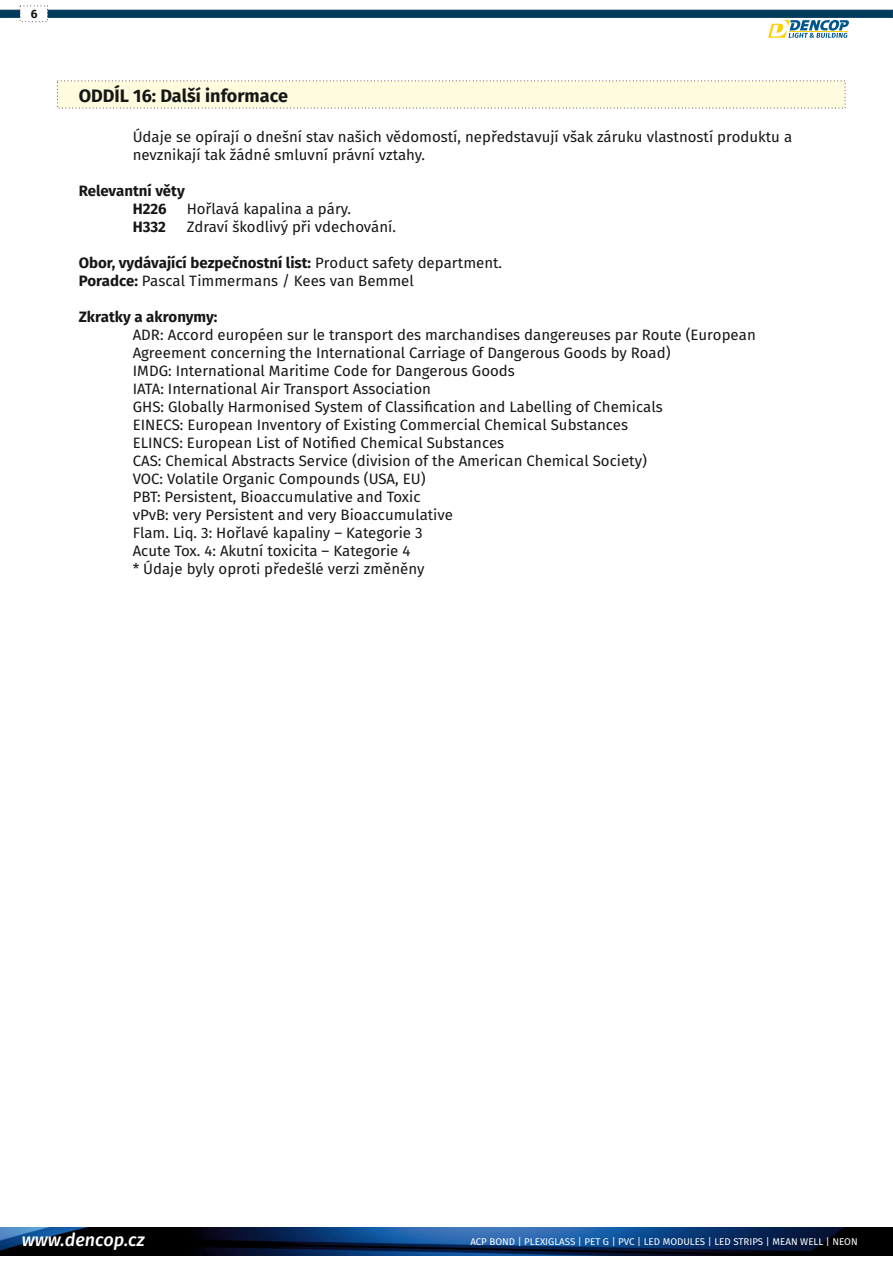
<style>
.page{position:relative;width:893px;height:1263px;background:#fff}
.page>*{position:absolute;margin:0;border:0;box-sizing:border-box;transform-origin:0 0}
.t1{font:700 18px "Fira Sans";color:#151616}
.t2{font:italic 500 18px "Fira Sans";color:#fff}
.t3{font:15px/18px "Fira Sans";color:#151616}
.t4{font:700 15px "Fira Sans";color:#151616}
.t5{font:700 12px "Fira Sans";color:#151616}
.t6{font:9.75px "Fira Sans";color:#fff}
.s1{font-weight:400}
.s2{font-weight:700}
</style>
<div class="page">
<svg style="left:57px;top:80px;width:789px;height:29px;background:#fbf8dd"></svg>
<img style="left:0;top:1228px;width:893px;height:27px">
<svg style="left:0;top:5px;width:893px;height:33px"></svg>
<p class="t5" style="left:31px;top:7px;width:8px">6</p>
<p class="t1" style="left:79px;top:85px;width:211px">ODDÍL 16: Další informace</p>
<p class="t3" style="left:133px;top:128px;width:661px">Údaje se opírají o dnešní stav našich vědomostí, nepředstavují však záruku vlastností produktu a</p>
<p class="t4" style="left:79px;top:182px;width:108px">Relevantní věty</p>
<p class="t3" style="left:133px;top:146px;width:294px">nevznikají tak žádné smluvní právní vztahy.</p>
<p class="t4" style="left:133px;top:200px;width:35px">H226</p>
<p class="t3" style="left:187px;top:200px;width:166px">Hořlavá kapalina a páry.</p>
<p class="t4" style="left:133px;top:218px;width:35px">H332</p>
<p class="t3" style="left:187px;top:218px;width:211px">Zdraví škodlivý při vdechování.</p>
<p class="t4" style="left:79px;top:254px;width:425px">Obor, vydávající bezpečnostní list: <span class="s1">Product safety department.</span></p>
<p class="t3" style="left:79px;top:272px;width:337px"><span class="s2">Poradce:</span> Pascal Timmermans / Kees van Bemmel</p>
<p class="t4" style="left:79px;top:308px;width:140px">Zkratky a akronymy:</p>
<p class="t3" style="left:133px;top:326px;width:625px">ADR: Accord européen sur le transport des marchandises dangereuses par Route (European</p>
<p class="t3" style="left:133px;top:344px;width:539px">Agreement concerning the International Carriage of Dangerous Goods by Road)</p>
<p class="t3" style="left:133px;top:362px;width:384px">IMDG: International Maritime Code for Dangerous Goods</p>
<p class="t3" style="left:133px;top:416px;width:497px">EINECS: European Inventory of Existing Commercial Chemical Substances</p>
<p class="t3" style="left:133px;top:470px;width:294px">VOC: Volatile Organic Compounds (USA, EU)</p>
<p class="t3" style="left:133px;top:380px;width:532px">IATA: International Air Transport Association<br>GHS: Globally Harmonised System of Classification and Labelling of Chemicals</p>
<p class="t3" style="left:133px;top:434px;width:373px">ELINCS: European List of Notified Chemical Substances</p>
<p class="t3" style="left:133px;top:488px;width:289px">PBT: Persistent, Bioaccumulative and Toxic</p>
<p class="t3" style="left:133px;top:542px;width:293px">Acute Tox. 4: Akutní toxicita – Kategorie 4<br>* Údaje byly oproti předešlé verzi změněny</p>
<p class="t3" style="left:133px;top:452px;width:516px">CAS: Chemical Abstracts Service (division of the American Chemical Society)</p>
<p class="t3" style="left:133px;top:506px;width:322px">vPvB: very Persistent and very Bioaccumulative</p>
<p class="t3" style="left:133px;top:524px;width:291px">Flam. Liq. 3: Hořlavé kapaliny – Kategorie 3</p>
<p class="t2" style="left:22px;top:1229px;width:124px">www.dencop.cz</p>
<p class="t6" style="left:470px;top:1236px;width:389px">ACP BOND | PLEXIGLASS | PET G | PVC | LED MODULES | LED STRIPS | MEAN WELL | NEON</p>
</div>
